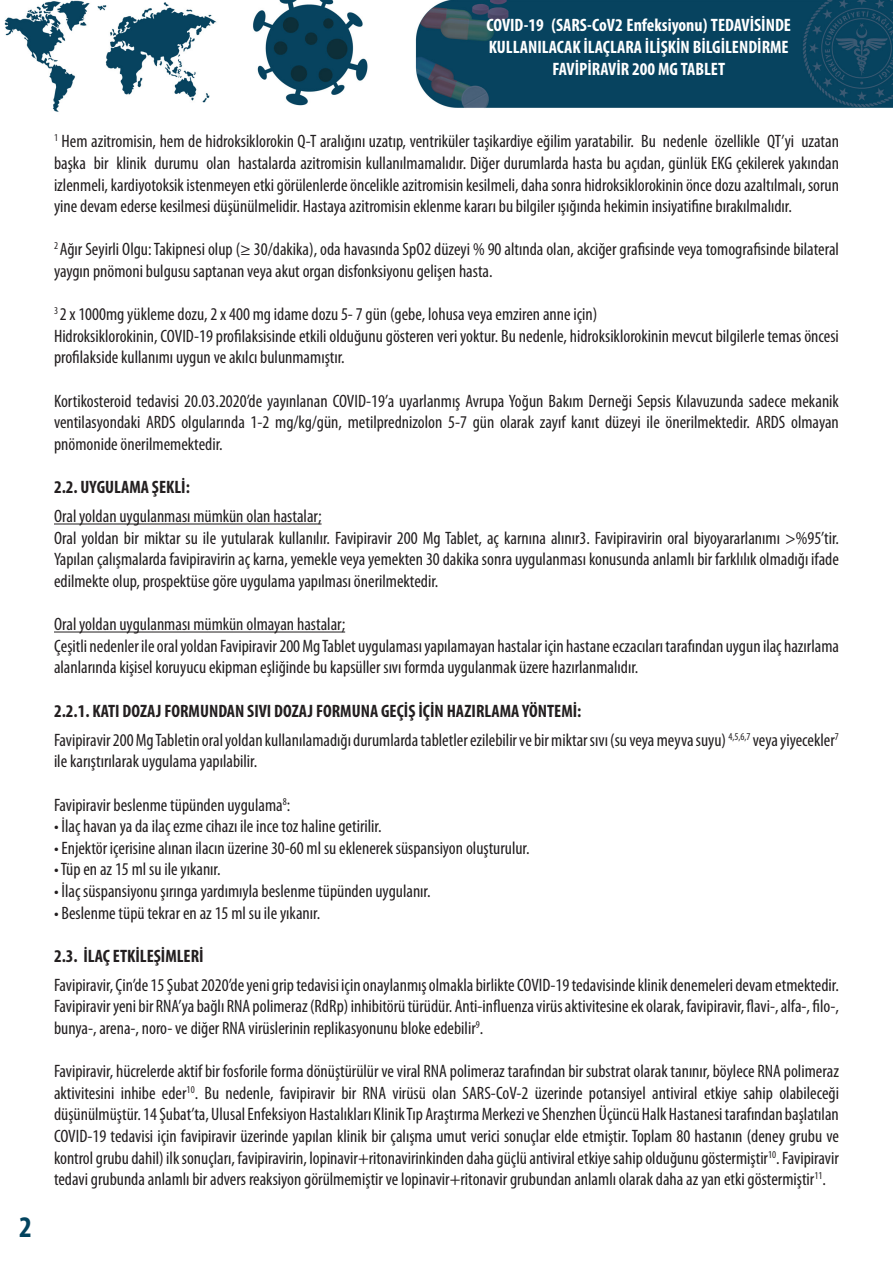
<style>
.page{position:relative;width:893px;height:1263px;background:#fff}
.page>*{position:absolute;margin:0;border:0;box-sizing:border-box;transform-origin:0 0}
.t1{font:700 condensed 30px "Myriad Pro";color:#02435e}
.t2{font:condensed 18px/21.6px "Myriad Pro";color:#231f20;text-align:justify}
.t3{font:700 condensed 18px "Myriad Pro";color:#231f20}
.t4{font:700 condensed 18px/21.6px "Myriad Pro";color:#fff;text-align:center}
</style>
<div class="page">
<img style="left:4px;top:0;width:889px;height:633px">
<hr style="left:54px;top:523px;width:268px;height:1px;background:#231f20">
<hr style="left:54px;top:631px;width:291px;height:1px;background:#231f20">
<p class="t4" style="left:486px;top:14px;width:306px">COVID-19 (SARS-CoV2 Enfeksiyonu) TEDAVİSİNDE<br>KULLANILACAK İLAÇLARA İLİŞKİN BİLGİLENDİRME<br>FAVİPİRAVİR 200 MG TABLET</p>
<p class="t1" style="left:19px;top:1209px;width:14px">2</p>
<p class="t2" style="left:54px;top:130px;width:787px"><sup>1</sup> Hem azitromisin, hem de hidroksiklorokin Q-T aralığını uzatıp, ventriküler taşikardiye eğilim yaratabilir. Bu nedenle özellikle QT’yi uzatan başka bir klinik durumu olan hastalarda azitromisin kullanılmamalıdır. Diğer durumlarda hasta bu açıdan, günlük EKG çekilerek yakından izlenmeli, kardiyotoksik istenmeyen etki görülenlerde öncelikle azitromisin kesilmeli, daha sonra hidroksiklorokinin önce dozu azaltılmalı, sorun yine devam ederse kesilmesi düşünülmelidir. Hastaya azitromisin eklenme kararı bu bilgiler ışığında hekimin insiyatifine bırakılmalıdır.</p>
<p class="t2" style="left:54px;top:238px;width:786px"><sup>2</sup> Ağır Seyirli Olgu: Takipnesi olup (≥ 30/dakika), oda havasında SpO2 düzeyi % 90 altında olan, akciğer grafisinde veya tomografisinde bilateral yaygın pnömoni bulgusu saptanan veya akut organ disfonksiyonu gelişen hasta.</p>
<p class="t2" style="left:54px;top:303px;width:545px"><sup>3</sup> 2 x 1000mg yükleme dozu, 2 x 400 mg idame dozu 5- 7 gün (gebe, lohusa veya emziren anne için)</p>
<p class="t2" style="left:54px;top:325px;width:786px">Hidroksiklorokinin, COVID-19 profilaksisinde etkili olduğunu gösteren veri yoktur. Bu nedenle, hidroksiklorokinin mevcut bilgilerle temas öncesi profilakside kullanımı uygun ve akılcı bulunmamıştır.</p>
<p class="t2" style="left:54px;top:390px;width:786px">Kortikosteroid tedavisi 20.03.2020’de yayınlanan COVID-19’a uyarlanmış Avrupa Yoğun Bakım Derneği Sepsis Kılavuzunda sadece mekanik ventilasyondaki ARDS olgularında 1-2 mg/kg/gün, metilprednizolon 5-7 gün olarak zayıf kanıt düzeyi ile önerilmektedir. ARDS olmayan pnömonide önerilmemektedir.</p>
<p class="t3" style="left:54px;top:476px;width:137px">2.2. UYGULAMA ŞEKLİ:</p>
<p class="t2" style="left:54px;top:505px;width:269px">Oral yoldan uygulanması mümkün olan hastalar;</p>
<p class="t2" style="left:54px;top:527px;width:786px">Oral yoldan bir miktar su ile yutularak kullanılır. Favipiravir 200 Mg Tablet, aç karnına alınır3. Favipiravirin oral biyoyararlanımı &gt;%95’tir.<br>Yapılan çalışmalarda favipiravirin aç karna, yemekle veya yemekten 30 dakika sonra uygulanması konusunda anlamlı bir farklılık olmadığı ifade edilmekte olup, prospektüse göre uygulama yapılması önerilmektedir.</p>
<p class="t2" style="left:54px;top:613px;width:293px">Oral yoldan uygulanması mümkün olmayan hastalar;</p>
<p class="t2" style="left:54px;top:635px;width:787px">Çeşitli nedenler ile oral yoldan Favipiravir 200 Mg Tablet uygulaması yapılamayan hastalar için hastane eczacıları tarafından uygun ilaç hazırlama alanlarında kişisel koruyucu ekipman eşliğinde bu kapsüller sıvı formda uygulanmak üzere hazırlanmalıdır.</p>
<p class="t3" style="left:54px;top:699px;width:529px">2.2.1. KATI DOZAJ FORMUNDAN SIVI DOZAJ FORMUNA GEÇİŞ İÇİN HAZIRLAMA YÖNTEMİ:</p>
<p class="t2" style="left:54px;top:729px;width:786px">Favipiravir 200 Mg Tabletin oral yoldan kullanılamadığı durumlarda tabletler ezilebilir ve bir miktar sıvı (su veya meyva suyu) <sup>4,5,6,7</sup> veya yiyecekler<sup>7 </sup>ile karıştırılarak uygulama yapılabilir.</p>
<p class="t2" style="left:54px;top:793px;width:238px">Favipiravir beslenme tüpünden uygulama<sup>8</sup>:</p>
<p class="t2" style="left:54px;top:815px;width:329px">• İlaç havan ya da ilaç ezme cihazı ile ince toz haline getirilir.</p>
<p class="t2" style="left:54px;top:837px;width:477px">• Enjektör içerisine alınan ilacın üzerine 30-60 ml su eklenerek süspansiyon oluşturulur.</p>
<p class="t2" style="left:54px;top:858px;width:168px">• Tüp en az 15 ml su ile yıkanır.</p>
<p class="t2" style="left:54px;top:880px;width:378px">• İlaç süspansiyonu şırınga yardımıyla beslenme tüpünden uygulanır.</p>
<p class="t2" style="left:54px;top:901px;width:268px">• Beslenme tüpü tekrar en az 15 ml su ile yıkanır.</p>
<p class="t3" style="left:54px;top:944px;width:151px">2.3. İLAÇ ETKİLEŞİMLERİ</p>
<p class="t2" style="left:54px;top:974px;width:787px">Favipiravir, Çin’de 15 Şubat 2020’de yeni grip tedavisi için onaylanmış olmakla birlikte COVID-19 tedavisinde klinik denemeleri devam etmektedir.<br>Favipiravir yeni bir RNA’ya bağlı RNA polimeraz (RdRp) inhibitörü türüdür. Anti-influenza virüs aktivitesine ek olarak, favipiravir, flavi-, alfa-, filo-, bunya-, arena-, noro- ve diğer RNA virüslerinin replikasyonunu bloke edebilir<sup>9</sup>.</p>
<p class="t2" style="left:54px;top:1060px;width:786px">Favipiravir, hücrelerde aktif bir fosforile forma dönüştürülür ve viral RNA polimeraz tarafından bir substrat olarak tanınır, böylece RNA polimeraz aktivitesini inhibe eder<sup>10</sup>. Bu nedenle, favipiravir bir RNA virüsü olan SARS-CoV-2 üzerinde potansiyel antiviral etkiye sahip olabileceği düşünülmüştür. 14 Şubat’ta, Ulusal Enfeksiyon Hastalıkları Klinik Tıp Araştırma Merkezi ve Shenzhen Üçüncü Halk Hastanesi tarafından başlatılan COVID-19 tedavisi için favipiravir üzerinde yapılan klinik bir çalışma umut verici sonuçlar elde etmiştir. Toplam 80 hastanın (deney grubu ve kontrol grubu dahil) ilk sonuçları, favipiravirin, lopinavir+ritonavirinkinden daha güçlü antiviral etkiye sahip olduğunu göstermiştir<sup>10</sup>. Favipiravir tedavi grubunda anlamlı bir advers reaksiyon görülmemiştir ve lopinavir+ritonavir grubundan anlamlı olarak daha az yan etki göstermiştir<sup>11</sup>.</p>
</div>
